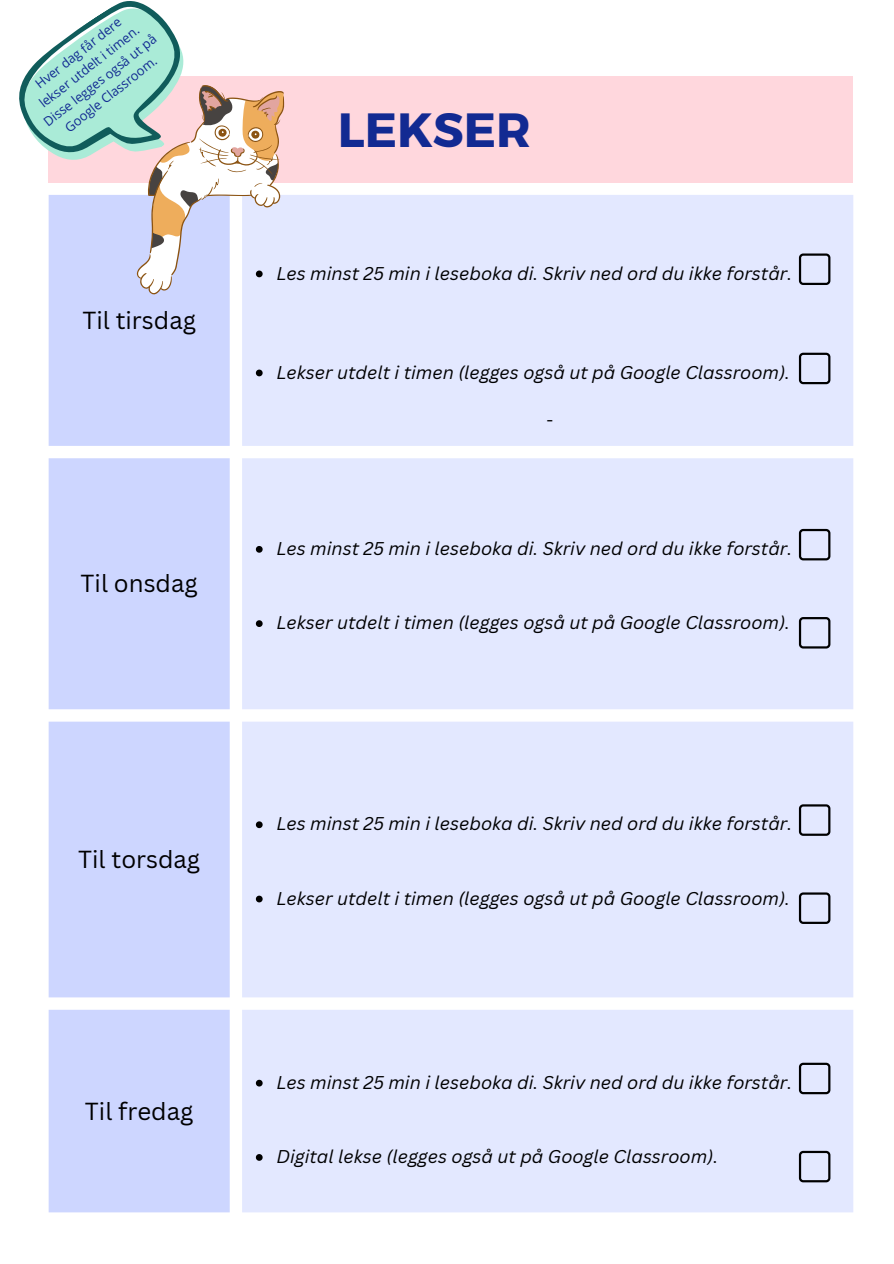
<style>
.page{position:relative;width:894px;height:1264px;background:#fff}
.page>*{position:absolute;margin:0;border:0;box-sizing:border-box;transform-origin:0 0}
.t1{font:700 48px "Montserrat";color:#122a92}
.t2{font:24px "Canva Sans";color:#000}
.t3{font:italic 18px "Canva Sans";color:#000}
.t4{font:18px "Canva Sans";color:#000}
.t5{font:12.9px/17.5px "Open Sans";color:#122a92;text-align:center}
</style>
<div class="page">
<div style="left:49px;top:76px;width:804px;height:106px;background:#ffd7dd"></div>
<div style="left:49px;top:294px;width:181px;height:918px;background:#cdd6ff"></div>
<div style="left:242px;top:195px;width:611px;height:1017px;background:#e3e8ff"></div>
<svg style="left:256px;top:369px;width:6px;height:7px"></svg>
<svg style="left:798px;top:253px;width:32px;height:32px"></svg>
<svg style="left:798px;top:353px;width:32px;height:31px"></svg>
<svg style="left:256px;top:546px;width:6px;height:6px"></svg>
<svg style="left:256px;top:620px;width:6px;height:7px"></svg>
<svg style="left:798px;top:529px;width:32px;height:31px"></svg>
<svg style="left:798px;top:617px;width:32px;height:31px"></svg>
<svg style="left:256px;top:821px;width:6px;height:7px"></svg>
<svg style="left:256px;top:895px;width:6px;height:7px"></svg>
<svg style="left:798px;top:804px;width:32px;height:31px"></svg>
<svg style="left:798px;top:892px;width:32px;height:32px"></svg>
<svg style="left:256px;top:1079px;width:6px;height:7px"></svg>
<svg style="left:256px;top:1153px;width:6px;height:7px"></svg>
<svg style="left:798px;top:1062px;width:32px;height:32px"></svg>
<svg style="left:798px;top:1150px;width:32px;height:32px"></svg>
<svg style="left:19px;top:1px;width:265px;height:293px"></svg>
<p class="t5" style="left:18px;top:88px;width:141px;rotate:-38deg">Hver dag får dere lekser utdelt i timen.<br>Disse legges også ut på<br>Google Classroom.</p>
<p class="t2" style="left:82px;top:303px;width:115px">Til tirsdag</p>
<p class="t2" style="left:81px;top:566px;width:118px">Til onsdag</p>
<p class="t2" style="left:78px;top:842px;width:123px">Til torsdag</p>
<p class="t2" style="left:85px;top:1094px;width:110px">Til fredag</p>
<p class="t1" style="left:338px;top:98px;width:195px">LEKSER</p>
<p class="t3" style="left:276px;top:260px;width:517px">Les minst 25 min i leseboka di. Skriv ned ord du ikke forstår.</p>
<h1 class="t3" style="left:276px;top:359px;width:515px">Lekser utdelt i timen (legges også ut på Google Classroom).</h1>
<p class="t4" style="left:546px;top:407px;width:8px">-</p>
<p class="t3" style="left:276px;top:535px;width:517px">Les minst 25 min i leseboka di. Skriv ned ord du ikke forstår.</p>
<p class="t3" style="left:276px;top:610px;width:515px">Lekser utdelt i timen (legges også ut på Google Classroom).</p>
<p class="t3" style="left:276px;top:811px;width:517px">Les minst 25 min i leseboka di. Skriv ned ord du ikke forstår.</p>
<h2 class="t3" style="left:276px;top:885px;width:515px">Lekser utdelt i timen (legges også ut på Google Classroom).</h2>
<p class="t3" style="left:276px;top:1069px;width:517px">Les minst 25 min i leseboka di. Skriv ned ord du ikke forstår.</p>
<p class="t3" style="left:276px;top:1143px;width:443px">Digital lekse (legges også ut på Google Classroom).</p>
</div>
